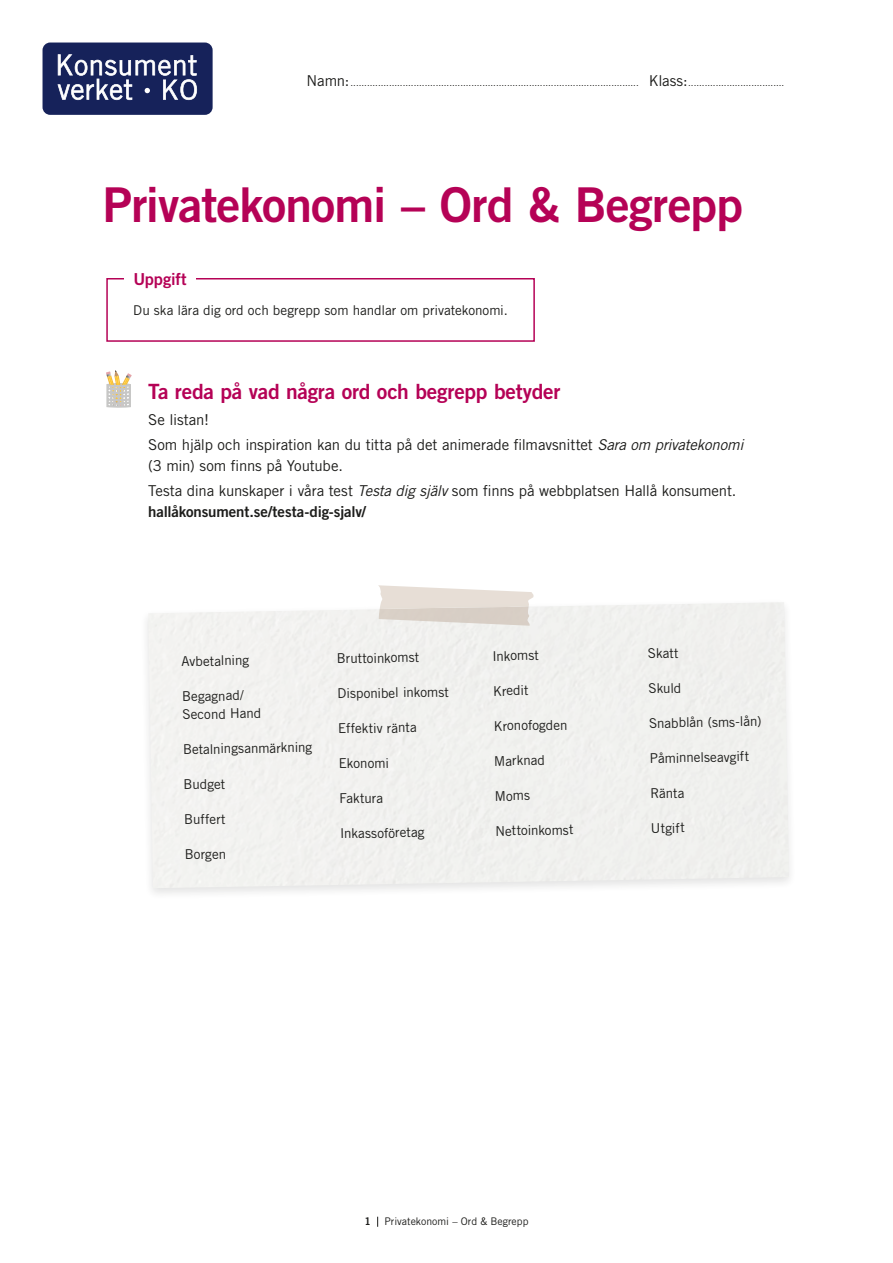
<style>
.page{position:relative;width:893px;height:1263px;background:#fff}
.page>*{position:absolute;margin:0;border:0;box-sizing:border-box;transform-origin:0 0}
.t1{font:48px "Trade Gothic LT Std Bd 2";letter-spacing:-.02em;color:#b50256}
.t2{font:21px "Trade Gothic LT Std Bd 2";letter-spacing:-.01em;color:#b50256}
.t3{font:16.5px "Trade Gothic LT Std Bd 2";letter-spacing:-.015em;color:#b50256}
.t4{font:15px/25.2px "Trade Gothic LT Std";letter-spacing:-.01em;color:#1d1d1b}
.t5{font:15px "Trade Gothic LT Std Bd 2";letter-spacing:-.01em;color:#1d1d1b}
.t6{font:13.5px/18px "Trade Gothic LT Std";color:#1d1d1b}
.t7{font:10.5px "Trade Gothic LT Std";color:#1d1d1b}
.t8{font:10.5px "Trade Gothic LT Std Bd 2";color:#1d1d1b}
.t9{font:9px "Trade Gothic LT Std";color:#1d1d1b}
.s1{font-size:15px}
.s2{font-style:italic}
</style>
<div class="page">
<div style="left:43px;top:43px;width:170px;height:72px;background:#16225a;border-radius:8px"></div>
<svg style="left:57px;top:54px;width:140px;height:46px"></svg>
<svg style="left:106px;top:278px;width:429px;height:64px"></svg>
<div style="left:125px;top:264px;width:71px;height:29px;background:#fff"></div>
<svg style="left:106px;top:370px;width:26px;height:38px"></svg>
<img style="left:379px;top:609px;width:151px;height:17px">
<svg style="left:378px;top:585px;width:156px;height:24px"></svg>
<p class="t9" style="left:307px;top:77px;width:479px"><span class="s1">Namn:</span>......................................................................................................... <span class="s1">Klass:</span>...................................</p>
<h1 class="t1" style="left:103px;top:175px;width:642px">Privatekonomi – Ord &amp; Begrepp</h1>
<p class="t3" style="left:133px;top:269px;width:55px">Uppgift</p>
<p class="t6" style="left:133px;top:301px;width:376px">Du ska lära dig ord och begrepp som handlar om privatekonomi.</p>
<h2 class="t2" style="left:148px;top:379px;width:414px">Ta reda på vad några ord och begrepp betyder</h2>
<p class="t4" style="left:148px;top:407px;width:597px">Se listan!<br>Som hjälp och inspiration kan du titta på det animerade filmavsnittet <span class="s2">Sara om privatekonomi</span></p>
<p class="t4" style="left:148px;top:453px;width:590px">(3 min) som finns på Youtube.<br>Testa dina kunskaper i våra test <span class="s2">Testa dig själv</span> som finns på webbplatsen Hallå konsument.</p>
<p class="t5" style="left:148px;top:503px;width:219px">hallåkonsument.se/testa-dig-sjalv/</p>
<p class="t6" style="left:181px;top:652px;width:69px;rotate:-1deg">Avbetalning</p>
<p class="t6" style="left:182px;top:687px;width:80px;rotate:-1deg">Begagnad/<br>Second Hand</p>
<p class="t6" style="left:183px;top:740px;width:131px;rotate:-1deg">Betalningsanmärkning</p>
<p class="t6" style="left:183px;top:775px;width:43px;rotate:-1deg">Budget</p>
<p class="t6" style="left:184px;top:810px;width:43px;rotate:-1deg">Buffert</p>
<p class="t6" style="left:185px;top:845px;width:43px;rotate:-1deg">Borgen</p>
<p class="t6" style="left:337px;top:649px;width:84px;rotate:-1deg">Bruttoinkomst</p>
<p class="t6" style="left:337px;top:684px;width:113px;rotate:-1deg">Disponibel inkomst</p>
<p class="t6" style="left:338px;top:719px;width:80px;rotate:-1deg">Effektiv ränta</p>
<p class="t6" style="left:339px;top:754px;width:52px;rotate:-1deg">Ekonomi</p>
<p class="t6" style="left:339px;top:789px;width:45px;rotate:-1deg">Faktura</p>
<p class="t6" style="left:340px;top:824px;width:86px;rotate:-1deg">Inkassoföretag</p>
<p class="t6" style="left:492px;top:647px;width:48px;rotate:-1deg">Inkomst</p>
<p class="t6" style="left:493px;top:682px;width:37px;rotate:-1deg">Kredit</p>
<p class="t6" style="left:493px;top:717px;width:75px;rotate:-1deg">Kronofogden</p>
<p class="t6" style="left:494px;top:752px;width:52px;rotate:-1deg">Marknad</p>
<p class="t6" style="left:495px;top:787px;width:37px;rotate:-1deg">Moms</p>
<p class="t6" style="left:495px;top:822px;width:80px;rotate:-1deg">Nettoinkomst</p>
<p class="t6" style="left:648px;top:644px;width:32px;rotate:-1deg">Skatt</p>
<p class="t6" style="left:648px;top:679px;width:34px;rotate:-1deg">Skuld</p>
<p class="t6" style="left:649px;top:714px;width:114px;rotate:-1deg">Snabblån (sms-lån)</p>
<p class="t6" style="left:649px;top:749px;width:101px;rotate:-1deg">Påminnelseavgift</p>
<p class="t6" style="left:650px;top:784px;width:36px;rotate:-1deg">Ränta</p>
<p class="t6" style="left:651px;top:819px;width:35px;rotate:-1deg">Utgift</p>
<p class="t8" style="left:364px;top:1215px;width:8px">1</p>
<p class="t7" style="left:384px;top:1215px;width:146px">Privatekonomi – Ord &amp; Begrepp</p>
</div>
